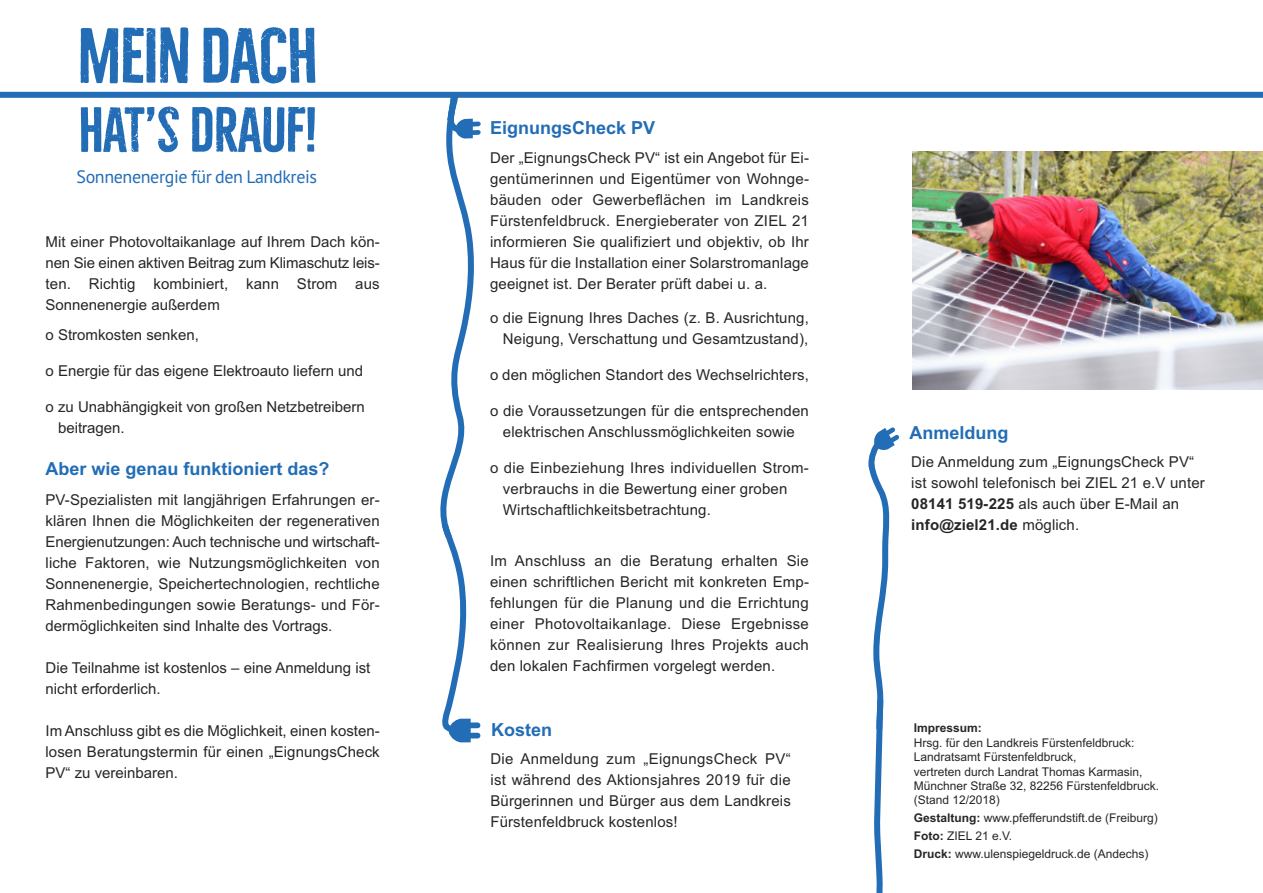
<style>
.page{position:relative;width:1263px;height:893px;background:#fff}
.page>*{position:absolute;margin:0;border:0;box-sizing:border-box;transform-origin:0 0}
.t1{font:700 72px "Bellfort Rough";letter-spacing:-.02em;color:#226db5}
.t2{font:700 58.5px "Bellfort Rough";letter-spacing:-.015em;color:#226db5}
.t3{font:700 18px "Arial";color:#226db5}
.t4{font:18px "PT Sans";letter-spacing:-.02em;color:#226db5}
.t5{font:15px/21px "Arial";letter-spacing:.01em;color:#272627;text-align:justify}
.t6{font:12px/14.4px "Arial";color:#272627}
.t7{font:700 12px "Arial";color:#272627}
.s1{font-weight:700}
</style>
<div class="page">
<svg style="left:0;top:91px;width:1263px;height:7px;background:#4181bf"></svg>
<div style="left:471px;top:130px;width:10px;height:5px;background:#226db5;border-radius:2px"></div>
<div style="left:471px;top:122px;width:10px;height:5px;background:#226db5;border-radius:2px"></div>
<svg style="left:868px;top:427px;width:31px;height:466px"></svg>
<img style="left:912px;top:152px;width:351px;height:238px">
<div style="left:468px;top:733px;width:12px;height:5px;background:#226db5;border-radius:3px"></div>
<div style="left:468px;top:722px;width:12px;height:6px;background:#226db5;border-radius:3px"></div>
<svg style="left:429px;top:91px;width:48px;height:651px"></svg>
<h1 class="t1" style="left:77px;top:11px;width:242px">MEIN DACH</h1>
<h2 class="t2" style="left:78px;top:93px;width:241px">HAT’S DRAUF!</h2>
<p class="t4" style="left:77px;top:165px;width:242px">Sonnenenergie für den Landkreis</p>
<p class="t5" style="left:46px;top:231px;width:336px">Mit einer Photovoltaikanlage auf Ihrem Dach kön&shy;nen Sie einen aktiven Beitrag zum Klimaschutz leis&shy;ten. Richtig kombiniert, kann Strom aus Sonnenenergie außerdem</p>
<p class="t5" style="left:46px;top:324px;width:155px">o Stromkosten senken,</p>
<p class="t5" style="left:46px;top:360px;width:319px">o Energie für das eigene Elektroauto liefern und</p>
<p class="t5" style="left:58px;top:396px;width:308px;text-indent:-13px">o zu Unabhängigkeit von großen Netzbetreibern beitragen.</p>
<p class="t3" style="left:46px;top:458px;width:286px">Aber wie genau funktioniert das?</p>
<p class="t5" style="left:46px;top:489px;width:336px">PV-Spezialisten mit langjährigen Erfahrungen er&shy;klären Ihnen die Möglichkeiten der regenerativen Energienutzungen: Auch technische und wirtschaft&shy;liche Faktoren, wie Nutzungsmöglichkeiten von Sonnenenergie, Speichertechnologien, rechtliche Rahmenbedingungen sowie Beratungs- und För&shy;dermöglichkeiten sind Inhalte des Vortrags.</p>
<p class="t5" style="left:46px;top:657px;width:326px">Die Teilnahme ist kostenlos – eine Anmeldung ist nicht erforderlich.</p>
<p class="t5" style="left:45px;top:720px;width:336px">Im Anschluss gibt es die Möglichkeit, einen kosten&shy;losen Beratungstermin für einen „EignungsCheck PV“ zu vereinbaren.</p>
<p class="t3" style="left:490px;top:117px;width:167px">EignungsCheck PV</p>
<p class="t5" style="left:490px;top:147px;width:321px">Der „EignungsCheck PV“ ist ein Angebot für Ei&shy;gentümerinnen und Eigentümer von Wohnge&shy;bäuden oder Gewerbeflächen im Landkreis Fürstenfeldbruck. Energieberater von ZIEL 21 informieren Sie qualifiziert und objektiv, ob Ihr Haus für die Installation einer Solarstromanlage geeignet ist. Der Berater prüft dabei u. a.</p>
<p class="t5" style="left:490px;top:308px;width:320px;text-align:right">o die Eignung Ihres Daches (z. B. Ausrichtung,<br>Neigung, Verschattung und Gesamtzustand),</p>
<p class="t5" style="left:490px;top:365px;width:320px">o den möglichen Standort des Wechselrichters,</p>
<p class="t5" style="left:490px;top:401px;width:320px;text-align:center">o die Voraussetzungen für die entsprechenden elektrischen Anschlussmöglichkeiten sowie</p>
<p class="t5" style="left:503px;top:458px;width:307px;text-align:left;text-indent:-13px">o die Einbeziehung Ihres individuellen Strom&shy;verbrauchs in die Bewertung einer groben<br>Wirtschaftlichkeitsbetrachtung.</p>
<p class="t5" style="left:490px;top:551px;width:321px">Im Anschluss an die Beratung erhalten Sie einen schriftlichen Bericht mit konkreten Emp&shy;fehlungen für die Planung und die Errichtung einer Photovoltaikanlage. Diese Ergebnisse können zur Realisierung Ihres Projekts auch den lokalen Fachfirmen vorgelegt werden.</p>
<p class="t3" style="left:491px;top:719px;width:63px">Kosten</p>
<p class="t5" style="left:490px;top:749px;width:302px">Die Anmeldung zum „EignungsCheck PV“ ist während des Aktionsjahres 2019 für die Bürgerinnen und Bürger aus dem Landkreis Fürstenfeldbruck kostenlos!</p>
<p class="t3" style="left:910px;top:422px;width:100px">Anmeldung</p>
<p class="t5" style="left:911px;top:451px;width:295px;text-align:left">Die Anmeldung zum „EignungsCheck PV“ ist sowohl telefonisch bei ZIEL 21 e.V unter <span class="s1">08141 519-225</span> als auch über E-Mail an <span class="s1">info@ziel21.de</span> möglich.</p>
<p class="t7" style="left:914px;top:721px;width:70px">Impressum:</p>
<p class="t6" style="left:914px;top:735px;width:247px">Hrsg. für den Landkreis Fürstenfeldbruck:<br>Landratsamt Fürstenfeldbruck,<br>vertreten durch Landrat Thomas Karmasin, Münchner Straße 32, 82256 Fürstenfeldbruck. (Stand 12/2018)</p>
<p class="t6" style="left:914px;top:809px;width:245px;line-height:18px"><span class="s1">Gestaltung:</span> www.pfefferundstift.de (Freiburg)<br><span class="s1">Foto:</span> ZIEL 21 e.V.<br><span class="s1">Druck:</span> www.ulenspiegeldruck.de (Andechs)</p>
</div>
